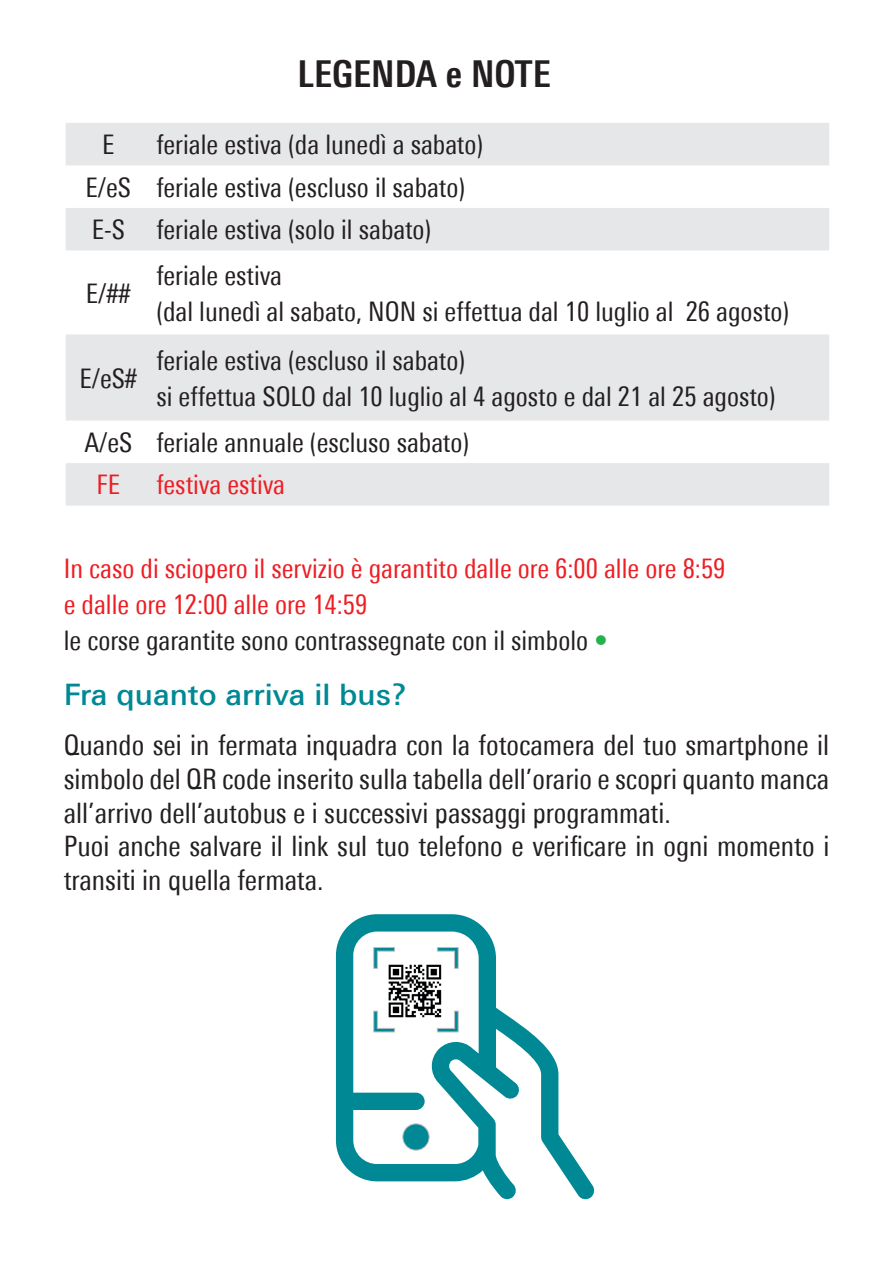
<style>
.page{position:relative;width:893px;height:1263px;background:#fff}
.page>*{position:absolute;margin:0;border:0;box-sizing:border-box;transform-origin:0 0}
.t1{font:700 condensed 37.2px "Univers Next Pro";color:#231f20}
.t2{font:500 29.7px "Univers Next Pro";color:#008895}
.t3{font:condensed 28.2px/33.9px "Univers Next Pro";color:#231f20}
.t4{font:condensed 27px/42.6px "Univers Next Pro";color:#231f20}
.t5{font:condensed 27px/36px "Univers Next Pro";color:#ee1d23}
.s1{color:#231f20}
.s2{font-stretch:normal;color:#23b24b}
</style>
<div class="page">
<svg style="left:336px;top:914px;width:259px;height:285px"></svg>
<div style="left:403px;top:1124px;width:26px;height:26px;background:#008895;border-radius:50%"></div>
<div style="left:403px;top:1123px;width:26px;height:27px;border:1px solid #bcbdc0;border-radius:50%"></div>
<svg style="left:373px;top:947px;width:22px;height:22px"></svg>
<svg style="left:437px;top:947px;width:22px;height:22px"></svg>
<svg style="left:373px;top:1010px;width:22px;height:22px"></svg>
<svg style="left:437px;top:1010px;width:22px;height:22px"></svg>
<img style="left:381px;top:956px;width:68px;height:69px">
<svg style="left:66px;top:123px;width:763px;height:383px;fill:#e6e7e9"></svg>
<h1 class="t1" style="left:298px;top:52px;width:255px">LEGENDA e NOTE</h1>
<p class="t4" style="left:86px;top:123px;width:399px;text-indent:71px">feriale estiva (da lunedì a sabato)<br>E/eS feriale estiva (escluso il sabato)<br>E-S feriale estiva (solo il sabato)</p>
<p class="t4" style="left:86px;top:272px;width:46px">E/##</p>
<p class="t4" style="left:102px;top:123px;width:14px">E</p>
<p class="t4" style="left:156px;top:257px;width:634px;line-height:36px">feriale estiva<br>(dal lunedì al sabato, NON si effettua dal 10 luglio al 26 agosto)</p>
<p class="t4" style="left:156px;top:342px;width:621px;line-height:36px">feriale estiva (escluso il sabato)<br>si effettua SOLO dal 10 luglio al 4 agosto e dal 21 al 25 agosto)</p>
<p class="t4" style="left:84px;top:421px;width:386px">A/eS feriale annuale (escluso sabato)</p>
<p class="t5" style="left:97px;top:467px;width:25px">FE</p>
<p class="t5" style="left:156px;top:467px;width:130px">festiva estiva</p>
<p class="t4" style="left:79px;top:357px;width:59px">E/eS#</p>
<p class="t5" style="left:64px;top:551px;width:663px">In caso di sciopero il servizio è garantito dalle ore 6:00 alle ore 8:59 e dalle ore 12:00 alle ore 14:59<br><span class="s1">le corse garantite sono contrassegnate con il simbolo</span> <span class="s2">•</span></p>
<p class="t2" style="left:64px;top:677px;width:344px">Fra quanto arriva il bus?</p>
<p class="t3" style="left:64px;top:728px;width:767px">Quando sei in fermata inquadra con la fotocamera del tuo smartphone il simbolo del QR code inserito sulla tabella dell’orario e scopri quanto manca all’arrivo dell’autobus e i successivi passaggi programmati.<br>Puoi anche salvare il link sul tuo telefono e verificare in ogni momento i transiti in quella fermata.</p>
</div>
